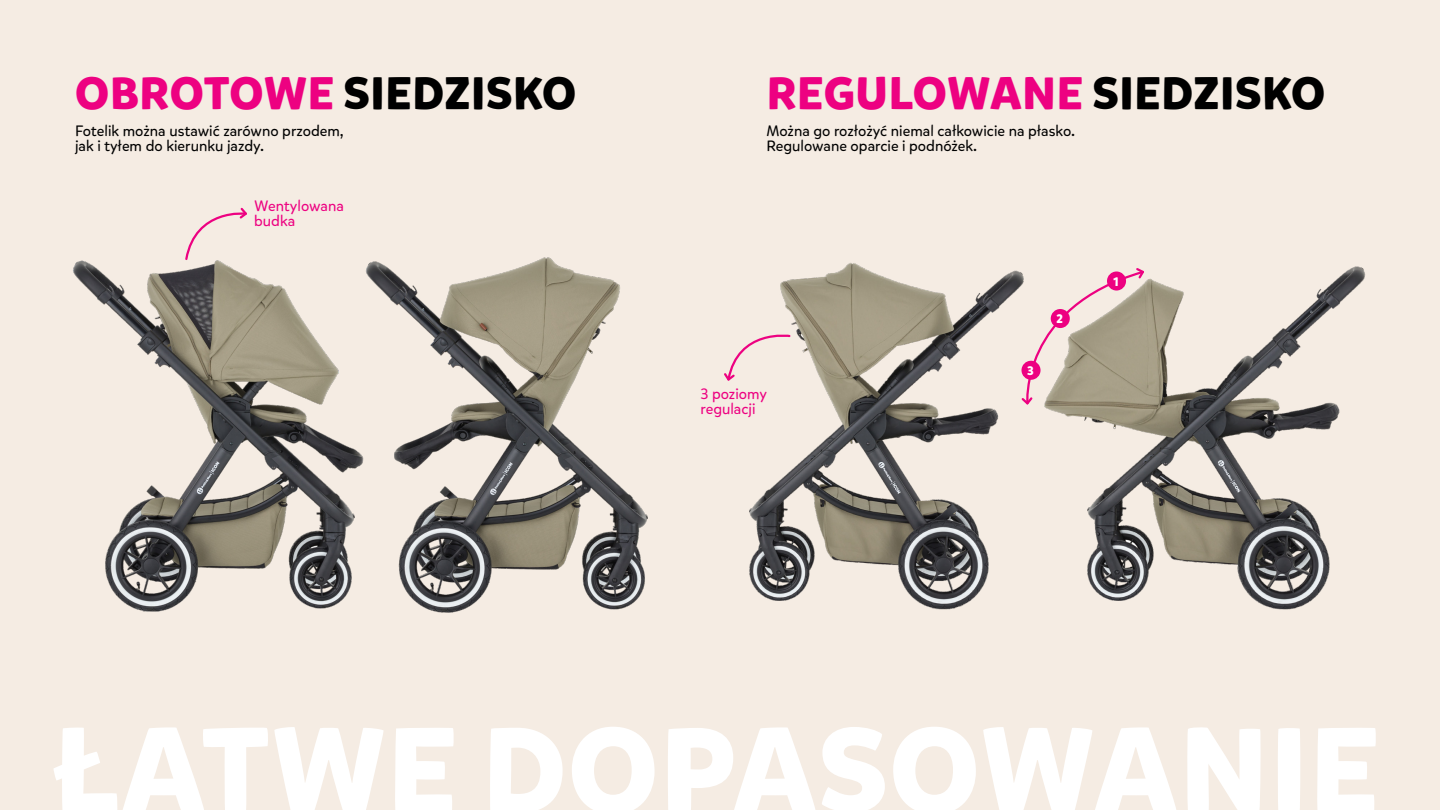
<style>
.page{position:relative;width:1440px;height:810px;background:#f5ece3}
.page>*{position:absolute;margin:0;border:0;box-sizing:border-box;transform-origin:0 0}
.t1{font:700 119.93px "Mikado";letter-spacing:.015em;color:#fff}
.t2{font:700 45.3px "Mikado";letter-spacing:.015em;color:#ed0181}
.t3{font:700 45.3px "Mikado";letter-spacing:.015em;color:#000}
.t4{font:15px/15px "Mikado";color:#000}
.t5{font:15px/15px "Mikado";color:#ed0181}
.t6{font:700 12.38px "Mikado";color:#fff}
.s1{color:#ed0181}
.s2{color:#000}
</style>
<div class="page">
<img style="left:73px;top:260px;width:222px;height:352px">
<img style="left:295px;top:257px;width:353px;height:356px">
<img style="left:749px;top:263px;width:617px;height:347px">
<svg style="left:184px;top:207px;width:65px;height:55px"></svg>
<svg style="left:724px;top:329px;width:68px;height:54px"></svg>
<svg style="left:1020px;top:266px;width:126px;height:141px"></svg>
<div style="left:1021px;top:361px;width:20px;height:19px;background:#ed0181;border-radius:50%"></div>
<div style="left:1051px;top:309px;width:19px;height:19px;background:#ed0181;border-radius:50%"></div>
<div style="left:1107px;top:272px;width:19px;height:19px;background:#ed0181;border-radius:50%"></div>
<h2 class="t3" style="left:75px;top:65px;width:503px"><span class="s1">OBROTOWE</span> SIEDZISKO</h2>
<h2 class="t2" style="left:767px;top:65px;width:560px">REGULOWANE <span class="s2">SIEDZISKO</span></h2>
<p class="t4" style="left:75px;top:124px;width:270px">Fotelik można ustawić zarówno przodem, jak i tyłem do kierunku jazdy.</p>
<p class="t4" style="left:766px;top:124px;width:310px">Można go rozłożyć niemal całkowicie na płasko.<br>Regulowane oparcie i podnóżek.</p>
<p class="t5" style="left:254px;top:198px;width:91px">Wentylowana budka</p>
<p class="t5" style="left:700px;top:387px;width:68px">3 poziomy regulacji</p>
<p class="t6" style="left:1027px;top:363px;width:8px">3</p>
<p class="t6" style="left:1057px;top:311px;width:8px">2</p>
<p class="t6" style="left:1113px;top:274px;width:7px">1</p>
<h1 class="t1" style="left:53px;top:695px;width:1328px">ŁATWE DOPASOWANIE</h1>
</div>
